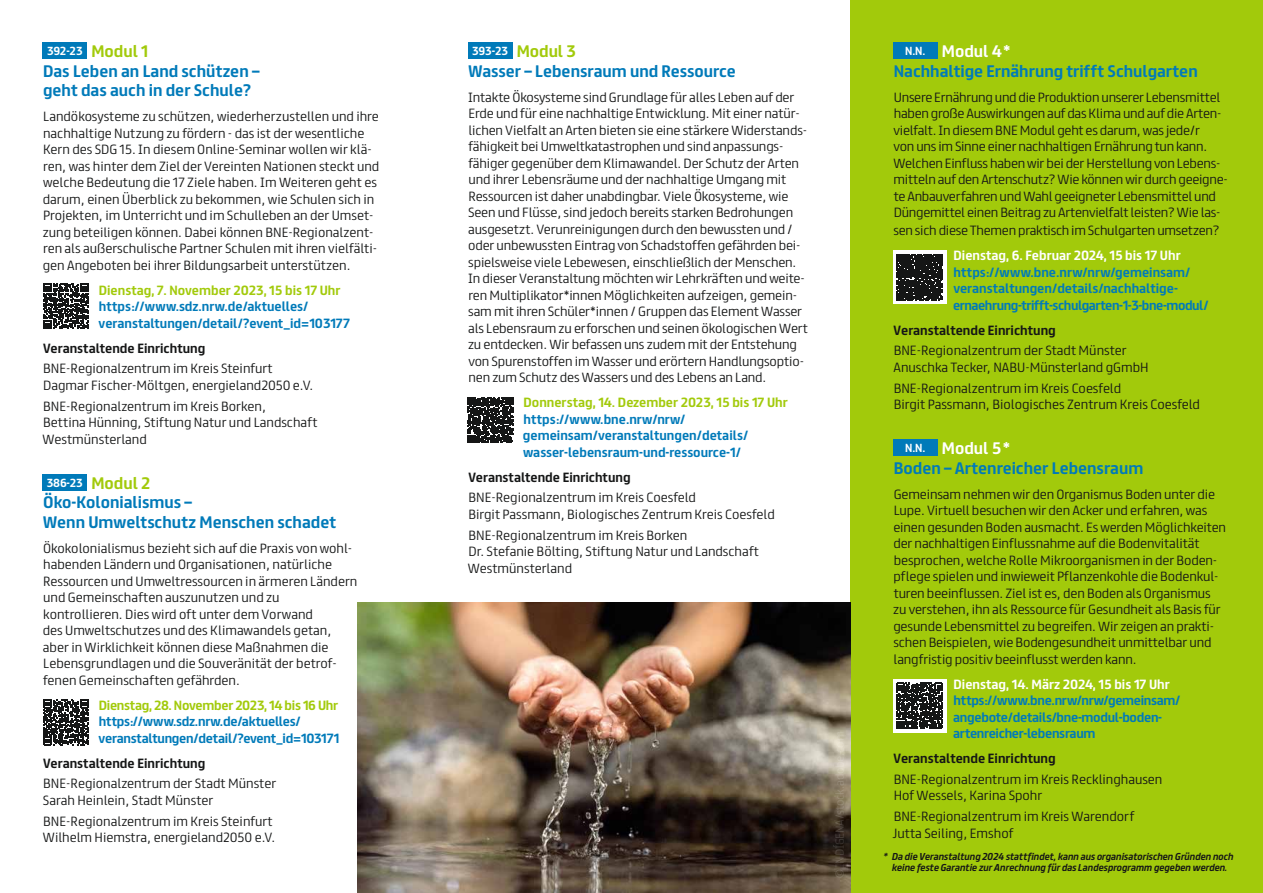
<style>
.page{position:relative;width:1263px;height:893px;background:#fff}
.page>*{position:absolute;margin:0;border:0;box-sizing:border-box;transform-origin:0 0}
.t1{font:700 15px/19.5px "FS Truman";color:#007ab9}
.t2{font:300 12px/16.5px "FS Truman";letter-spacing:-.01em;color:#151616}
.t3{font:700 12px/16.5px "FS Truman";color:#007ab9}
.t4{font:700 12px "FS Truman";color:#151616}
.t5{font:700 12px/16.5px "FS Truman";letter-spacing:-.025em;color:#007ab9}
.t6{font:700 12px/16.5px "FS Truman";letter-spacing:-.02em;color:#007ab9}
.t7{font:700 12px "FS Truman";color:#a2ca0b}
.t8{font:700 12px "FS Truman";color:#fff}
.t9{font:700 12px "FS Truman";letter-spacing:-.025em;color:#a2ca0b}
.t10{font:700 10.5px "FS Truman";letter-spacing:-.02em;color:#fff}
.t11{font:italic 700 9px/10.5px "FS Truman";letter-spacing:-.01em;color:#151616;text-align:center}
.s1{font-size:15px;color:#a2ca0b}
.s2{font-size:10.5px;color:#fff}
.s3{color:#fff}
</style>
<div class="page">
<div style="left:850px;top:0;width:413px;height:893px;background:#a2ca0b"></div>
<div style="left:468px;top:43px;width:44px;height:16px;background:#007ab9"></div>
<div style="left:893px;top:43px;width:45px;height:16px;background:#007ab9"></div>
<div style="left:893px;top:440px;width:45px;height:16px;background:#007ab9"></div>
<div style="left:43px;top:43px;width:44px;height:16px;background:#007ab9"></div>
<div style="left:43px;top:474px;width:44px;height:17px;background:#007ab9"></div>
<img style="left:357px;top:603px;width:493px;height:290px">
<svg style="left:467px;top:397px;width:47px;height:46px"></svg>
<svg style="left:468px;top:397px;width:45px;height:46px;background:#343535"></svg>
<svg style="left:43px;top:283px;width:46px;height:46px"></svg>
<svg style="left:43px;top:699px;width:46px;height:47px"></svg>
<svg style="left:43px;top:700px;width:46px;height:45px"></svg>
<div style="left:893px;top:251px;width:53px;height:53px;background:linear-gradient(to right,#fff,#fff)"></div>
<div style="left:897px;top:254px;width:45px;height:46px;background:#151616"></div>
<div style="left:893px;top:679px;width:53px;height:53px;background:#fff"></div>
<svg style="left:896px;top:683px;width:47px;height:46px;background:#373838"></svg>
<p class="t10" style="left:47px;top:42px;width:103px">392-23 <span class="s1">Modul 1</span></p>
<p class="t1" style="left:43px;top:60px;width:218px">Das Leben an Land schützen – geht das auch in der Schule?</p>
<p class="t2" style="left:43px;top:107px;width:338px">Landökosysteme zu schützen, wiederherzustellen und ihre nachhaltige Nutzung zu fördern - das ist der wesentliche Kern des SDG 15. In diesem Online-Seminar wollen wir klä&shy;ren, was hinter dem Ziel der Vereinten Nationen steckt und welche Bedeutung die 17 Ziele haben. Im Weiteren geht es darum, einen Überblick zu bekommen, wie Schulen sich in Projekten, im Unterricht und im Schulleben an der Umset&shy;zung beteiligen können. Dabei können BNE-Regionalzent&shy;ren als außerschulische Partner Schulen mit ihren vielfälti&shy;gen Angeboten bei ihrer Bildungsarbeit unterstützen.</p>
<p class="t7" style="left:99px;top:279px;width:243px">Dienstag, 7. November 2023, 15 bis 17 Uhr</p>
<p class="t3" style="left:99px;top:297px;width:253px">https://www.sdz.nrw.de/aktuelles/ veranstaltungen/detail/?event_id=103177</p>
<p class="t4" style="left:43px;top:337px;width:164px">Veranstaltende Einrichtung</p>
<p class="t2" style="left:43px;top:359px;width:272px">BNE-Regionalzentrum im Kreis Steinfurt<br>Dagmar Fischer-Möltgen, energieland2050 e.V.</p>
<p class="t2" style="left:43px;top:397px;width:277px">BNE-Regionalzentrum im Kreis Borken,<br>Bettina Hünning, Stiftung Natur und Landschaft<br>Westmünsterland</p>
<p class="t10" style="left:47px;top:473px;width:105px">386-23 <span class="s1">Modul 2</span></p>
<p class="t1" style="left:43px;top:491px;width:294px">Öko-Kolonialismus –<br>Wenn Umweltschutz Menschen schadet</p>
<p class="t2" style="left:43px;top:539px;width:316px">Ökokolonialismus bezieht sich auf die Praxis von wohl&shy;habenden Ländern und Organisationen, natürliche Ressourcen und Umweltressourcen in ärmeren Ländern und -Gemeinschaften auszunutzen und zu kontrollieren. Dies wird oft unter dem Vorwand<br>des Umweltschutzes und des Klimawandels getan, aber in Wirklichkeit können diese Maßnahmen die Lebensgrundlagen und die Souveränität der betrof&shy;fenen Gemeinschaften gefährden.</p>
<p class="t9" style="left:99px;top:694px;width:241px">Dienstag, 28. November 2023, 14 bis 16 Uhr</p>
<p class="t6" style="left:99px;top:712px;width:242px">https://www.sdz.nrw.de/aktuelles/ veranstaltungen/detail/?event_id=103171</p>
<p class="t4" style="left:43px;top:753px;width:164px">Veranstaltende Einrichtung</p>
<p class="t2" style="left:43px;top:774px;width:235px">BNE-Regionalzentrum der Stadt Münster<br>Sarah Heinlein, Stadt Münster</p>
<p class="t2" style="left:43px;top:812px;width:234px">BNE-Regionalzentrum im Kreis Steinfurt<br>Wilhelm Hiemstra, energieland2050 e.V.</p>
<p class="t10" style="left:472px;top:42px;width:105px">393-23 <span class="s1">Modul 3</span></p>
<p class="t1" style="left:468px;top:60px;width:269px">Wasser – Lebensraum und Ressource</p>
<p class="t2" style="left:468px;top:88px;width:341px">Intakte Ökosysteme sind Grundlage für alles Leben auf der Erde und für eine nachhaltige Entwicklung. Mit einer natür&shy;lichen Vielfalt an Arten bieten sie eine stärkere Widerstands&shy;fähigkeit bei Umweltkatastrophen und sind anpassungs&shy;fähiger gegenüber dem Klimawandel. Der Schutz der Arten und ihrer Lebensräume und der nachhaltige Umgang mit Ressourcen ist daher unabdingbar. Viele Ökosysteme, wie Seen und Flüsse, sind jedoch bereits starken Bedrohungen ausgesetzt. Verunreinigungen durch den bewussten und / oder unbewussten Eintrag von Schadstoffen gefährden bei&shy;spielsweise viele Lebewesen, einschließlich der Menschen.<br>In dieser Veranstaltung möchten wir Lehrkräften und weite&shy;ren Multiplikator*innen Möglichkeiten aufzeigen, gemein&shy;sam mit ihren Schüler*innen / Gruppen das Element Wasser als Lebensraum zu erforschen und seinen ökologischen Wert zu entdecken. Wir befassen uns zudem mit der Entstehung von Spurenstoffen im Wasser und erörtern Handlungsoptio&shy;nen zum Schutz des Wassers und des Lebens an Land.</p>
<p class="t7" style="left:523px;top:392px;width:266px">Donnerstag, 14. Dezember 2023, 15 bis 17 Uhr</p>
<p class="t3" style="left:523px;top:410px;width:227px">https://www.bne.nrw/nrw/ gemeinsam/veranstaltungen/details/ wasser-lebensraum-und-ressource-1/</p>
<p class="t4" style="left:468px;top:466px;width:164px">Veranstaltende Einrichtung</p>
<p class="t2" style="left:468px;top:488px;width:308px">BNE-Regionalzentrum im Kreis Coesfeld<br>Birgit Passmann, Biologisches Zentrum Kreis Coesfeld</p>
<p class="t2" style="left:468px;top:526px;width:293px">BNE-Regionalzentrum im Kreis Borken<br>Dr. Stefanie Bölting, Stiftung Natur und Landschaft<br>Westmünsterland</p>
<p class="t1" style="left:894px;top:40px;width:305px;text-indent:11px"><span class="s2">N.N.</span> <span class="s3">Modul 4*<br></span>Nachhaltige Ernährung trifft Schulgarten</p>
<p class="t2" style="left:893px;top:88px;width:336px">Unsere Ernährung und die Produktion unserer Lebensmittel haben große Auswirkungen auf das Klima und auf die Arten&shy;vielfalt. In diesem BNE Modul geht es darum, was jede/r<br>von uns im Sinne einer nachhaltigen Ernährung tun kann.<br>Welchen Einfluss haben wir bei der Herstellung von Lebens&shy;mitteln auf den Artenschutz? Wie können wir durch geeigne&shy;te Anbauverfahren und Wahl geeigneter Lebensmittel und Düngemittel einen Beitrag zu Artenvielfalt leisten? Wie las-</p>
<p class="t2" style="left:893px;top:221px;width:328px">sen sich diese Themen praktisch im Schulgarten umsetzen?</p>
<p class="t8" style="left:953px;top:245px;width:229px">Dienstag, 6. Februar 2024, 15 bis 17 Uhr</p>
<p class="t3" style="left:953px;top:263px;width:257px">https://www.bne.nrw/nrw/gemeinsam/ veranstaltungen/details/nachhaltige&shy;ernaehrung-trifft-schulgarten-1-3-bne-modul/</p>
<p class="t4" style="left:894px;top:319px;width:164px">Veranstaltende Einrichtung</p>
<p class="t2" style="left:893px;top:341px;width:257px">BNE-Regionalzentrum der Stadt Münster<br>Anuschka Tecker, NABU-Münsterland gGmbH</p>
<p class="t2" style="left:894px;top:379px;width:308px">BNE-Regionalzentrum im Kreis Coesfeld<br>Birgit Passmann, Biologisches Zentrum Kreis Coesfeld</p>
<p class="t1" style="left:894px;top:437px;width:251px;text-indent:11px"><span class="s2">N.N.</span> <span class="s3">Modul 5*<br></span>Boden – Artenreicher Lebensraum</p>
<p class="t2" style="left:893px;top:485px;width:334px">Gemeinsam nehmen wir den Organismus Boden unter die Lupe. Virtuell besuchen wir den Acker und erfahren, was einen gesunden Boden ausmacht. Es werden Möglichkeiten der nachhaltigen Einflussnahme auf die Bodenvitalität besprochen, welche Rolle Mikroorganismen in der Boden&shy;pflege spielen und inwieweit Pflanzenkohle die Bodenkul&shy;turen beeinflussen. Ziel ist es, den Boden als Organismus zu verstehen, ihn als Ressource für Gesundheit als Basis für gesunde Lebensmittel zu begreifen. Wir zeigen an prakti&shy;schen Beispielen, wie Bodengesundheit unmittelbar und langfristig positiv beeinflusst werden kann.</p>
<p class="t8" style="left:953px;top:673px;width:218px">Dienstag, 14. März 2024, 15 bis 17 Uhr</p>
<p class="t5" style="left:953px;top:691px;width:229px">https://www.bne.nrw/nrw/gemeinsam/ angebote/details/bne-modul-boden&shy;artenreicher-lebensraum</p>
<p class="t4" style="left:893px;top:748px;width:164px">Veranstaltende Einrichtung</p>
<p class="t2" style="left:894px;top:770px;width:270px">BNE-Regionalzentrum im Kreis Recklinghausen<br>Hof Wessels, Karina Spohr</p>
<p class="t2" style="left:892px;top:807px;width:243px">BNE-Regionalzentrum im Kreis Warendorf<br>Jutta Seiling, Emshof</p>
<p class="t11" style="left:884px;top:851px;width:352px">* Da die Veranstaltung 2024 stattfindet, kann aus organisatorischen Gründen noch keine feste Garantie zur Anrechnung für das Landesprogramm gegeben werden.</p>
</div>
